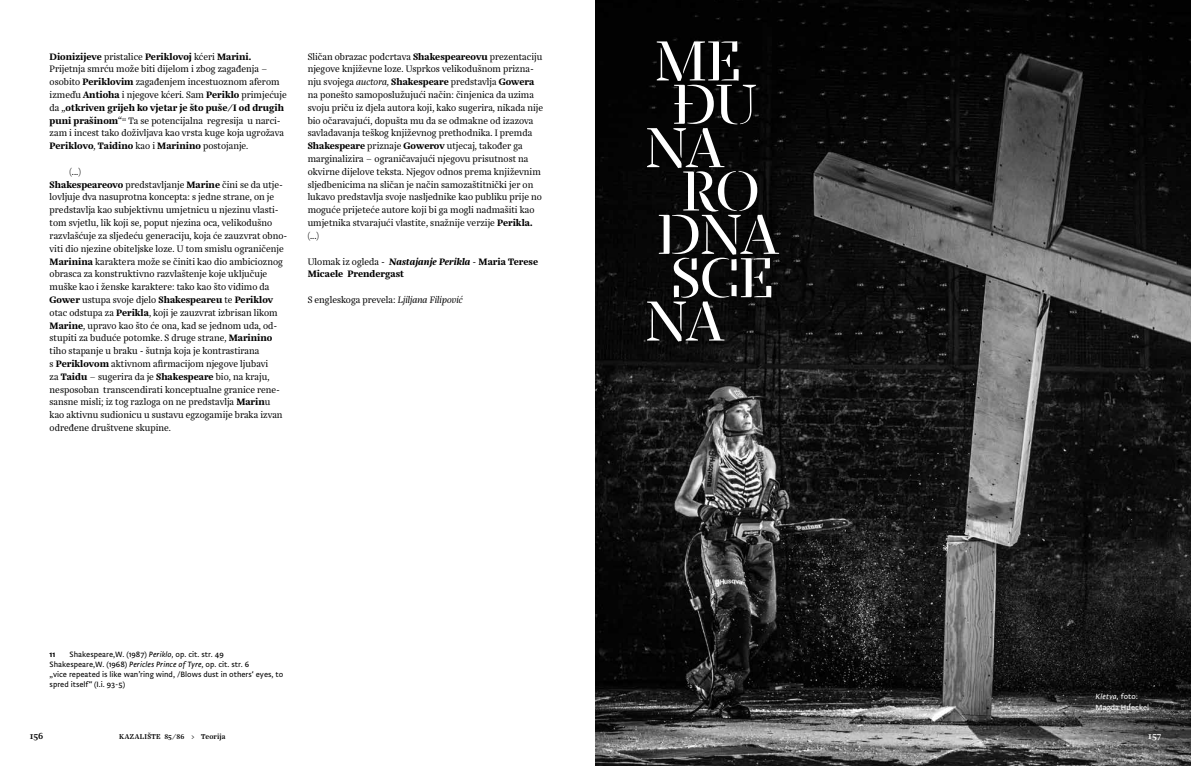
<style>
.page{position:relative;width:1191px;height:766px;background:#fff}
.page>*{position:absolute;margin:0;border:0;box-sizing:border-box;transform-origin:0 0}
.t1{font:55.7px "Marlene Stencil";letter-spacing:-.01em;color:#fff}
.t2{font:9.2px/12.8px "Marlene";letter-spacing:.005em;color:#000}
.t3{font:9.2px "Marlene Bld";letter-spacing:.005em;color:#000}
.t4{font:9.2px "Marlene Bld Ita";letter-spacing:.005em;color:#000}
.t5{font:500 9px "Marlene";color:#000}
.t6{font:500 9px "Marlene";color:#fff}
.t7{font:300 8px/10px "Brioni Sanst Std";color:#000}
.t8{font:500 8px "Brioni Sanst Std";color:#000}
.t9{font:italic 300 7.8px "Brioni Sans Std";letter-spacing:.02em;color:#fff}
.t10{font:300 7.8px "Brioni Sanst Std";letter-spacing:.015em;color:#fff}
.t11{font:500 7px "Marlene";letter-spacing:.03em;color:#000}
.s1{font-family:"Marlene"}
.s2{font-family:"Marlene Bld"}
.s3{font-style:italic}
.s4{font-family:"Brioni Sans Std";font-style:italic}
.s5{font-weight:400}
.s6{font-family:"Brioni Sanst Std";font-style:normal}
</style>
<div class="page">
<img style="left:595px;top:0;width:596px;height:765px">
<p class="t3" style="left:50px;top:50px;width:203px">Dionizijeve <span class="s1">pristalice</span> Periklovoj <span class="s1">kćeri</span> Marini.</p>
<p class="t2" style="left:50px;top:63px;width:239px">Prijetnja smrću može biti dijelom i zbog zagađenja – osobito <span class="s2">Periklovim</span> zagađenjem incestuoznom aferom izmeďu <span class="s2">Antioha</span> i njegove kćeri. Sam <span class="s2">Periklo</span> primjećuje</p>
<p class="t3" style="left:50px;top:102px;width:236px"><span class="s1">da „</span>otkriven grijeh ko vjetar je što puše/I od drugih</p>
<p class="t2" style="left:50px;top:114px;width:236px"><span class="s2">puni prašinom</span>“<sup>11</sup> Ta se potencijalna regresija u narci&shy;zam i incest tako doživljava kao vrsta kuge koja ugrožava</p>
<p class="t3" style="left:50px;top:140px;width:200px">Periklovo<span class="s1">,</span> Taidino <span class="s1">kao i</span> Marinino <span class="s1">postojanje.</span></p>
<p class="t2" style="left:50px;top:166px;width:239px;text-indent:20px">(...)<br><span class="s2">Shakespeareovo</span> predstavljanje <span class="s2">Marine</span> čini se da utje&shy;lovljuje dva nasuprotna koncepta: s jedne strane, on je predstavlja kao subjektivnu umjetnicu u njezinu vlasti&shy;tom svjetlu, lik koji se, poput njezina oca, velikodušno razvlašćuje za sljedeću generaciju, koja će zauzvrat obno&shy;viti dio njezine obiteljske loze. U tom smislu ograničenje <span class="s2">Marinina</span> karaktera može se činiti kao dio ambicioznog obrasca za konstruktivno razvlaštenje koje uključuje muške kao i ženske karaktere: tako kao što vidimo da</p>
<p class="t3" style="left:50px;top:294px;width:225px">Gower <span class="s1">ustupa svoje djelo</span> Shakespeareu <span class="s1">te</span> Periklov</p>
<p class="t2" style="left:50px;top:306px;width:234px">otac odstupa za <span class="s2">Perikla</span>, koji je zauzvrat izbrisan likom <span class="s2">Marine</span>, upravo kao što će ona, kad se jednom uda, od&shy;stupiti za buduće potomke. S druge strane, <span class="s2">Marinino </span>tiho stapanje u braku - šutnja koja je kontrastirana<br>s <span class="s2">Periklovom</span> aktivnom afirmacijom njegove ljubavi<br>za <span class="s2">Taidu</span> – sugerira da je <span class="s2">Shakespeare</span> bio, na kraju, nesposoban transcendirati konceptualne granice rene&shy;sansne misli; iz tog razloga on ne predstavlja <span class="s2">Marin</span>u kao aktivnu sudionicu u sustavu egzogamije braka izvan određene društvene skupine.</p>
<p class="t2" style="left:308px;top:50px;width:237px">Sličan obrazac podcrtava <span class="s2">Shakespeareovu</span> prezentaciju njegove književne loze. Usprkos velikodušnom prizna&shy;nju svojega <span class="s3">auctora,</span> <span class="s2">Shakespeare</span> predstavlja <span class="s2">Gowera </span>na ponešto samoposlužujući način: činjenica da uzima svoju priču iz djela autora koji, kako sugerira, nikada nije bio očaravajući, dopušta mu da se odmakne od izazova savladavanja teškog književnog prethodnika. I premda <span class="s2">Shakespeare</span> priznaje <span class="s2">Gowerov</span> utjecaj, također ga marginalizira – ograničavajući njegovu prisutnost na okvirne dijelove teksta. Njegov odnos prema književnim sljedbenicima na sličan je način samozaštitnički jer on lukavo predstavlja svoje nasljednike kao publiku prije no moguće prijeteće autore koji bi ga mogli nadmašiti kao umjetnika stvarajući vlastite, snažnije verzije <span class="s2">Perikla. </span>(...)</p>
<p class="t4" style="left:308px;top:255px;width:232px"><span class="s1">Ulomak iz ogleda -</span> Nastajanje Perikla <span class="s1">-</span> <span class="s2">Maria Terese</span></p>
<p class="t3" style="left:308px;top:268px;width:98px">Micaele Prendergast</p>
<p class="t2" style="left:308px;top:294px;width:157px">S engleskoga prevela: <span class="s3">Ljiljana Filipović</span></p>
<p class="t7" style="left:50px;top:649px;width:235px;text-indent:20px">Shakespeare,W. (1987) <span class="s4">Periklo,</span> op. cit. str. 49<br>Shakespeare,W. (1968) <span class="s4">Pericles Prince of Tyre</span>, op. cit. str. 6<br>„vice repeated is like wan’ring wind, /Blows dust in others‘ eyes, to spred itself“ (I.i. 93-5)</p>
<p class="t8" style="left:50px;top:648px;width:7px">11</p>
<p class="t5" style="left:30px;top:729px;width:15px">156</p>
<p class="t11" style="left:119px;top:731px;width:108px">KAZALIŠTE 85/86 &gt; Teorija</p>
<h1 class="t1" style="left:654px;top:29px;width:88px">ME</h1>
<h1 class="t1" style="left:672px;top:72px;width:86px">ĐU</h1>
<h1 class="t1" style="left:645px;top:115px;width:79px">NA</h1>
<h1 class="t1" style="left:682px;top:159px;width:79px">RO</h1>
<h1 class="t1" style="left:657px;top:202px;width:122px">DNA</h1>
<h1 class="t1" style="left:671px;top:245px;width:104px">SCE</h1>
<h1 class="t1" style="left:645px;top:288px;width:79px">NA</h1>
<p class="t9" style="left:1095px;top:691px;width:44px">Kletva<span class="s5">,</span> <span class="s6">foto:</span></p>
<p class="t10" style="left:1095px;top:702px;width:55px">Magda Hueckel</p>
<p class="t6" style="left:1148px;top:729px;width:14px">157</p>
</div>
